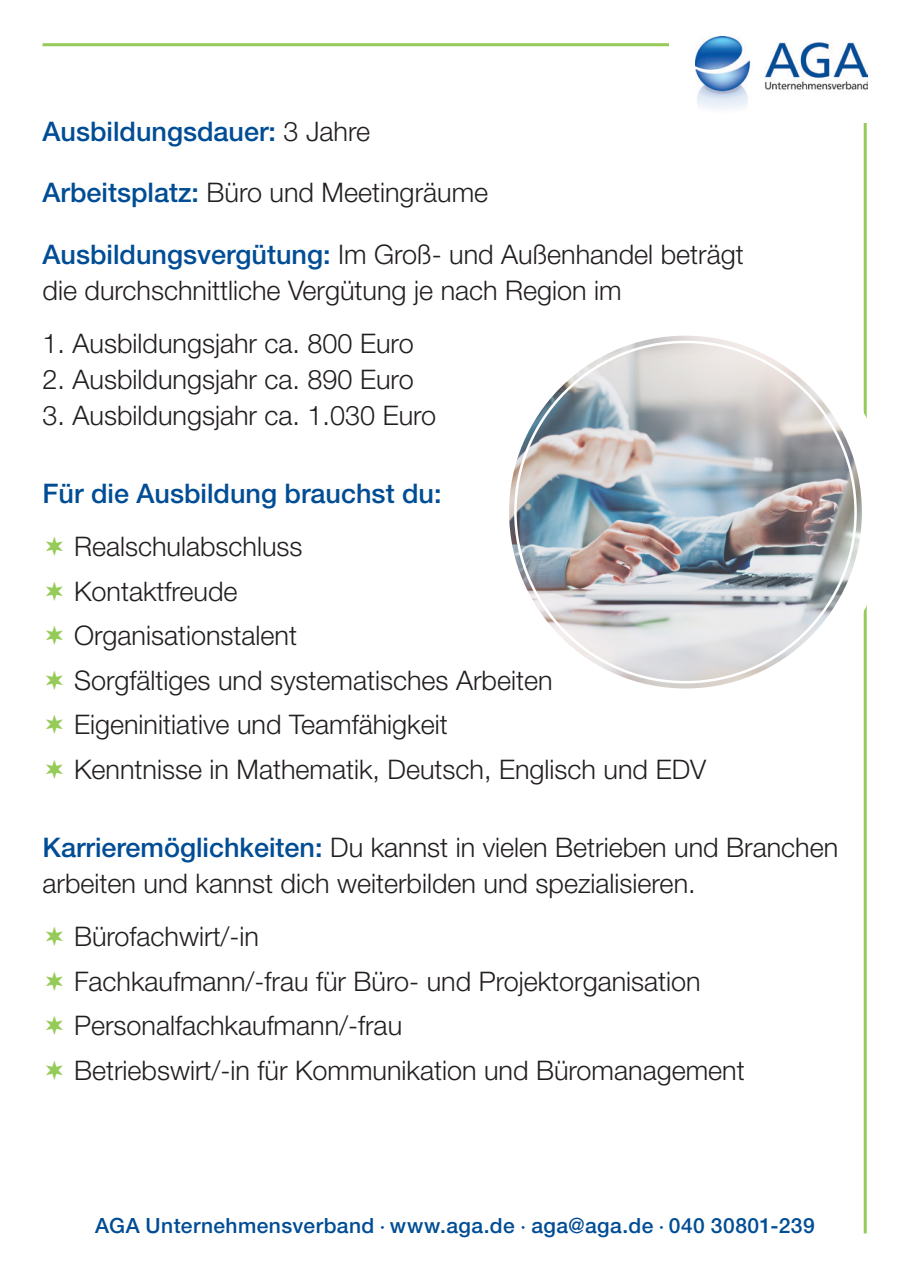
<style>
.page{position:relative;width:910px;height:1276px;background:#fff}
.page>*{position:absolute;margin:0;border:0;box-sizing:border-box;transform-origin:0 0}
.t1{font:300 27px/36px "Helvetica Neue LT Pro";color:#231f20}
.t2{font:500 27px "Helvetica Neue LT Pro";color:#014d95}
.t3{font:500 21px "Helvetica Neue LT Pro";letter-spacing:.02em;color:#014d95}
.s1{font-weight:300;color:#231f20}
.s2{font-weight:500;color:#014d95}
.s3{font-family:"Minion Pro";font-weight:400}
</style>
<div class="page">
<hr style="left:864px;top:58px;width:3px;height:1175px;background:#95cb58">
<hr style="left:43px;top:43px;width:822px;height:3px;background:#95cb58">
<div style="left:476px;top:305px;width:413px;height:413px;background:#fff;border-radius:50%"></div>
<img style="left:509px;top:336px;width:353px;height:352px;border-radius:176px">
<div style="left:670px;top:36px;width:198px;height:87px;background:#fff"></div>
<img style="left:695px;top:36px;width:173px;height:73px">
<p class="t2" style="left:43px;top:115px;width:329px">Ausbildungsdauer: <span class="s1">3 Jahre</span></p>
<p class="t1" style="left:43px;top:174px;width:447px"><span class="s2">Arbeitsplatz:</span> Büro und Meetingräume</p>
<p class="t1" style="left:43px;top:235px;width:703px"><span class="s2">Ausbildungsvergütung:</span> Im Groß- und Außenhandel beträgt die durchschnittliche Vergütung je nach Region im</p>
<p class="t1" style="left:43px;top:324px;width:373px">1. Ausbildungsjahr ca. 800 Euro</p>
<p class="t1" style="left:43px;top:360px;width:373px">2. Ausbildungsjahr ca. 890 Euro</p>
<p class="t1" style="left:43px;top:396px;width:395px">3. Ausbildungsjahr ca. 1.030 Euro</p>
<p class="t2" style="left:43px;top:477px;width:401px">Für die Ausbildung brauchst du:</p>
<p class="t1" style="left:74px;top:528px;width:230px">Realschulabschluss</p>
<p class="t1" style="left:74px;top:572px;width:165px">Kontaktfreude</p>
<p class="t1" style="left:74px;top:617px;width:225px">Organisationstalent</p>
<p class="t1" style="left:74px;top:661px;width:480px">Sorgfältiges und systematisches Arbeiten</p>
<p class="t1" style="left:74px;top:706px;width:375px">Eigeninitiative und Teamfähigkeit</p>
<p class="t1" style="left:74px;top:750px;width:634px">Kenntnisse in Mathematik, Deutsch, Englisch und EDV</p>
<p class="t1" style="left:43px;top:829px;width:797px"><span class="s2">Karrieremöglichkeiten:</span> Du kannst in vielen Betrieben und Branchen arbeiten und kannst dich weiterbilden und spezialisieren.</p>
<p class="t1" style="left:74px;top:918px;width:187px">Bürofachwirt/-in</p>
<p class="t1" style="left:74px;top:962px;width:628px">Fachkaufmann/-frau für Büro- und Projektorganisation</p>
<p class="t1" style="left:74px;top:1007px;width:330px">Personalfachkaufmann/-frau</p>
<p class="t1" style="left:74px;top:1051px;width:672px">Betriebswirt/-in für Kommunikation und Büromanagement</p>
<p class="t3" style="left:95px;top:1213px;width:721px">AGA Unternehmensverband <span class="s3">·</span> www.aga.de <span class="s3">·</span> aga@aga.de <span class="s3">·</span> 040 30801-239</p>
</div>
